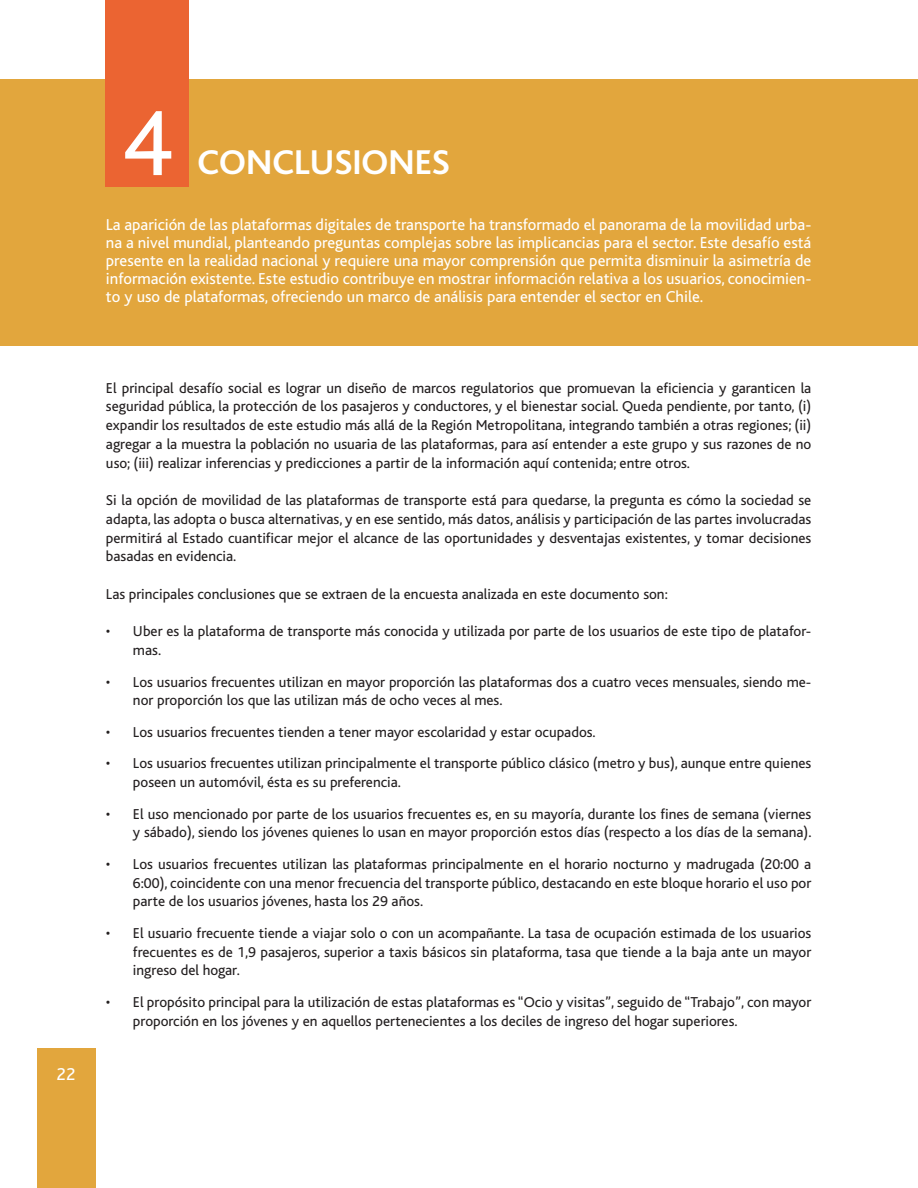
<style>
.page{position:relative;width:918px;height:1188px;background:#fff}
.page>*{position:absolute;margin:0;border:0;box-sizing:border-box;transform-origin:0 0}
.t1{font:96px "Bliss";color:#fff}
.t2{font:700 36px "Bliss";color:#fff}
.t3{font:18px "Bliss";color:#fff}
.t4{font:16.5px/18px "Bliss";color:#fff;text-align:justify}
.t5{font:15px/18.8px "Bliss";color:#231f20;text-align:justify}
</style>
<div class="page">
<div style="left:37px;top:1049px;width:58px;height:139px;background:#e2a63d"></div>
<div style="left:0;top:80px;width:918px;height:266px;background:#e2a63d"></div>
<div style="left:106px;top:0;width:83px;height:186px;background:#eb6432"></div>
<p class="t3" style="left:57px;top:1064px;width:20px">22</p>
<h1 class="t1" style="left:122px;top:93px;width:52px">4</h1>
<h2 class="t2" style="left:197px;top:144px;width:254px">CONCLUSIONES</h2>
<p class="t4" style="left:106px;top:216px;width:707px">La aparición de las plataformas digitales de transporte ha transformado el panorama de la movilidad urba&shy;na a nivel mundial, planteando preguntas complejas sobre las implicancias para el sector. Este desafío está presente en la realidad nacional y requiere una mayor comprensión que permita disminuir la asimetría de información existente. Este estudio contribuye en mostrar información relativa a los usuarios, conocimien&shy;to y uso de plataformas, ofreciendo un marco de análisis para entender el sector en Chile.</p>
<p class="t5" style="left:106px;top:379px;width:707px">El principal desafío social es lograr un diseño de marcos regulatorios que promuevan la eficiencia y garanticen la seguridad pública, la protección de los pasajeros y conductores, y el bienestar social. Queda pendiente, por tanto, (i) expandir los resultados de este estudio más allá de la Región Metropolitana, integrando también a otras regiones; (ii) agregar a la muestra la población no usuaria de las plataformas, para así entender a este grupo y sus razones de no uso; (iii) realizar inferencias y predicciones a partir de la información aquí contenida; entre otros.</p>
<p class="t5" style="left:106px;top:491px;width:707px">Si la opción de movilidad de las plataformas de transporte está para quedarse, la pregunta es cómo la sociedad se adapta, las adopta o busca alternativas, y en ese sentido, más datos, análisis y participación de las partes involucradas permitirá al Estado cuantificar mejor el alcance de las oportunidades y desventajas existentes, y tomar decisiones basadas en evidencia.</p>
<p class="t5" style="left:106px;top:585px;width:563px">Las principales conclusiones que se extraen de la encuesta analizada en este documento son:</p>
<p class="t5" style="left:133px;top:622px;width:680px;text-indent:-27px">• Uber es la plataforma de transporte más conocida y utilizada por parte de los usuarios de este tipo de platafor&shy;mas.</p>
<p class="t5" style="left:133px;top:673px;width:680px;text-indent:-27px">• Los usuarios frecuentes utilizan en mayor proporción las plataformas dos a cuatro veces mensuales, siendo me&shy;nor proporción los que las utilizan más de ocho veces al mes.</p>
<p class="t5" style="left:106px;top:723px;width:491px">• Los usuarios frecuentes tienden a tener mayor escolaridad y estar ocupados.</p>
<p class="t5" style="left:133px;top:754px;width:680px;text-indent:-27px">• Los usuarios frecuentes utilizan principalmente el transporte público clásico (metro y bus), aunque entre quienes poseen un automóvil, ésta es su preferencia.</p>
<p class="t5" style="left:106px;top:805px;width:707px;text-align:right">• El uso mencionado por parte de los usuarios frecuentes es, en su mayoría, durante los fines de semana (viernes y sábado), siendo los jóvenes quienes lo usan en mayor proporción estos días (respecto a los días de la semana).</p>
<p class="t5" style="left:133px;top:855px;width:680px;text-indent:-27px">• Los usuarios frecuentes utilizan las plataformas principalmente en el horario nocturno y madrugada (20:00 a 6:00), coincidente con una menor frecuencia del transporte público, destacando en este bloque horario el uso por parte de los usuarios jóvenes, hasta los 29 años.</p>
<p class="t5" style="left:133px;top:924px;width:680px;text-indent:-27px">• El usuario frecuente tiende a viajar solo o con un acompañante. La tasa de ocupación estimada de los usuarios frecuentes es de 1,9 pasajeros, superior a taxis básicos sin plataforma, tasa que tiende a la baja ante un mayor ingreso del hogar.</p>
<p class="t5" style="left:133px;top:993px;width:680px;text-indent:-27px">• El propósito principal para la utilización de estas plataformas es “Ocio y visitas”, seguido de “Trabajo”, con mayor proporción en los jóvenes y en aquellos pertenecientes a los deciles de ingreso del hogar superiores.</p>
</div>
